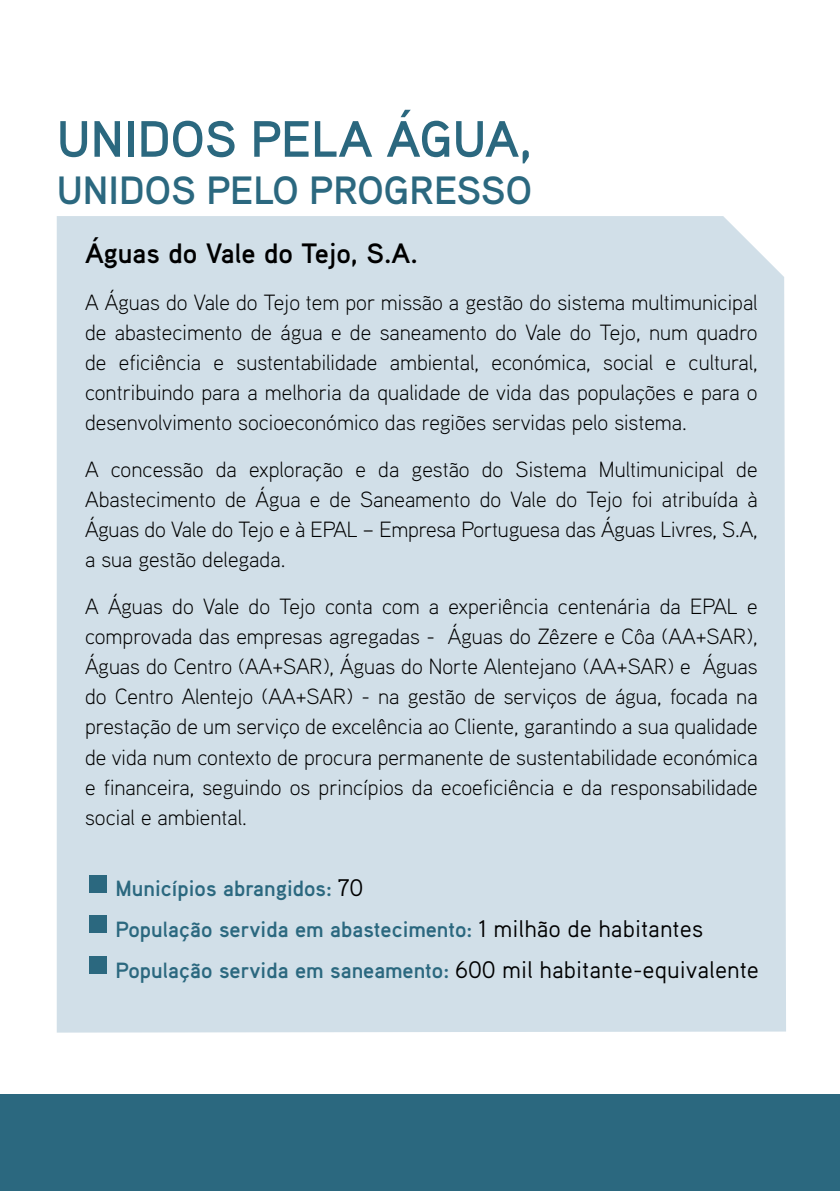
<style>
.page{position:relative;width:840px;height:1191px;background:#fff}
.page>*{position:absolute;margin:0;border:0;box-sizing:border-box;transform-origin:0 0}
.t1{font:700 51px "Aaux Pro";color:#2b687f}
.t2{font:700 39.4px "Aaux Pro";color:#2b687f}
.t3{font:700 28px "Aaux Pro";color:#000}
.t4{font:300 22px/30px "Aaux Pro";color:#000;text-align:justify}
.t5{font:700 22px/41px "Aaux Pro";color:#2b687f}
.s1{font-weight:400;font-size:24px;color:#000}
</style>
<div class="page">
<div style="left:0;top:1094px;width:839px;height:97px;background:#2b687f"></div>
<div style="left:57px;top:216px;width:728px;height:816px;background:#d1dfe8"></div>
<div style="left:90px;top:875px;width:17px;height:17px;background:#2b687f"></div>
<div style="left:90px;top:916px;width:17px;height:17px;background:#2b687f"></div>
<div style="left:90px;top:956px;width:17px;height:17px;background:#2b687f"></div>
<h1 class="t1" style="left:57px;top:106px;width:476px">UNIDOS PELA ÁGUA,</h1>
<h2 class="t2" style="left:57px;top:165px;width:476px">UNIDOS PELO PROGRESSO</h2>
<p class="t3" style="left:85px;top:235px;width:334px">Águas do Vale do Tejo, S.A.</p>
<p class="t4" style="left:85px;top:287px;width:673px">A Águas do Vale do Tejo tem por missão a gestão do sistema multimunicipal de abastecimento de água e de saneamento do Vale do Tejo, num quadro de eficiência e sustentabilidade ambiental, económica, social e cultural, contribuindo para a melhoria da qualidade de vida das populações e para o desenvolvimento socioeconómico das regiões servidas pelo sistema.</p>
<p class="t4" style="left:85px;top:454px;width:673px">A concessão da exploração e da gestão do Sistema Multimunicipal de Abastecimento de Água e de Saneamento do Vale do Tejo foi atribuída à Águas do Vale do Tejo e à EPAL – Empresa Portuguesa das Águas Livres, S.A, a sua gestão delegada.</p>
<p class="t4" style="left:85px;top:591px;width:673px">A Águas do Vale do Tejo conta com a experiência centenária da EPAL e comprovada das empresas agregadas - Águas do Zêzere e Côa (AA+SAR), Águas do Centro (AA+SAR), Águas do Norte Alentejano (AA+SAR) e Águas do Centro Alentejo (AA+SAR) - na gestão de serviços de água, focada na prestação de um serviço de excelência ao Cliente, garantindo a sua qualidade de vida num contexto de procura permanente de sustentabilidade económica e financeira, seguindo os princípios da ecoeficiência e da responsabilidade social e ambiental.</p>
<p class="t5" style="left:115px;top:867px;width:644px">Municípios abrangidos: <span class="s1">70<br></span>População servida em abastecimento: <span class="s1">1 milhão de habitantes<br></span>População servida em saneamento: <span class="s1">600 mil habitante-equivalente</span></p>
</div>
